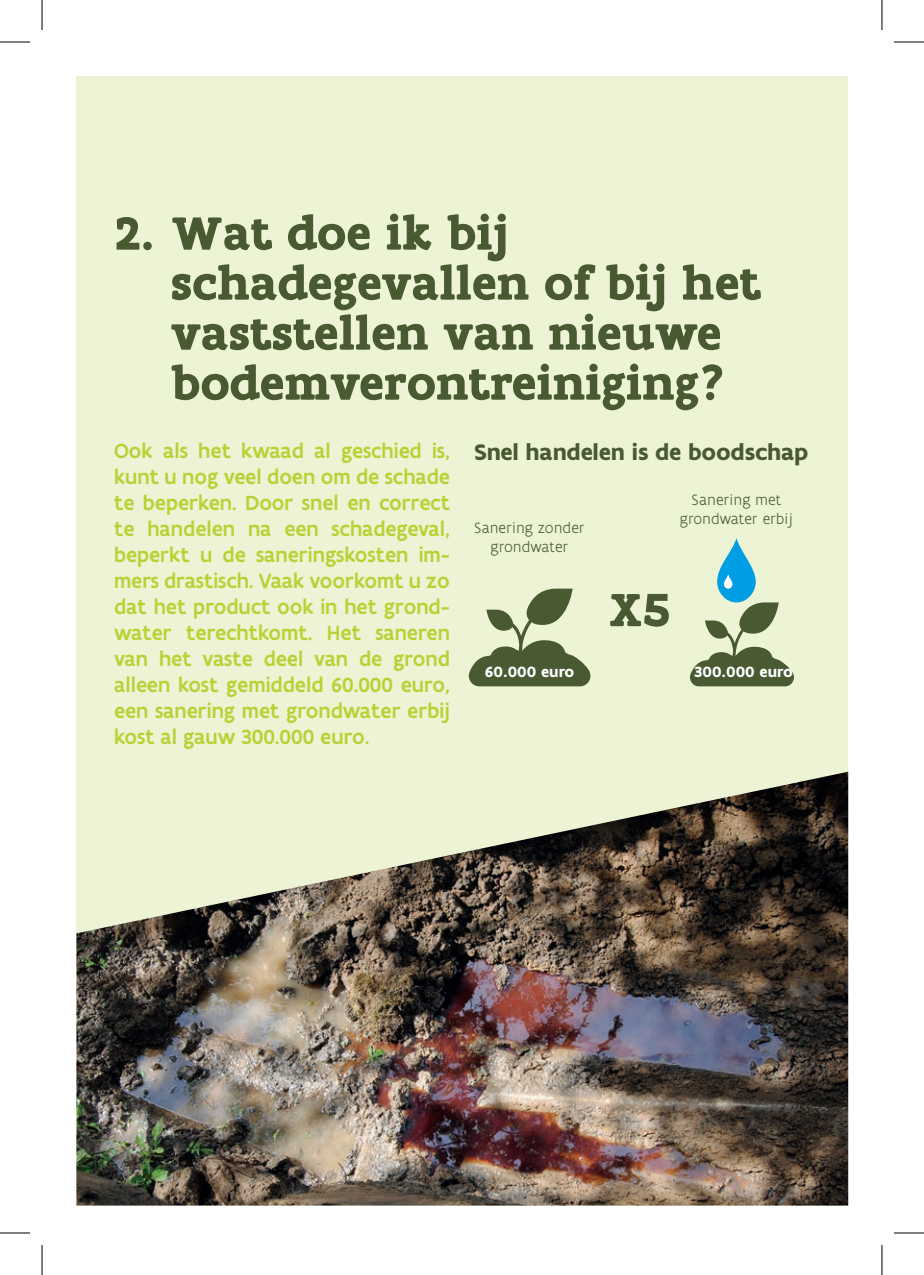
<style>
.page{position:relative;width:924px;height:1275px;background:#fff}
.page>*{position:absolute;margin:0;border:0;box-sizing:border-box;transform-origin:0 0}
.t1{font:700 50px "Flanders Art Serif";color:#495932}
.t2{font:700 24px "Flanders Art Sans";letter-spacing:-.01em;color:#495932}
.t3{font:500 22px/26px "Flanders Art Sans";color:#b8d235;text-align:justify}
.t4{font:300 16px/19.2px "Flanders Art Sans";color:#495932;text-align:center}
.t5{font:700 16px "Flanders Art Sans";color:#fff}
</style>
<div class="page">
<div style="left:76px;top:76px;width:771px;height:1129px;background:#edf3d5"></div>
<svg style="left:468px;top:588px;width:123px;height:98px"></svg>
<svg style="left:690px;top:538px;width:104px;height:148px"></svg>
<svg style="left:723px;top:574px;width:9px;height:14px"></svg>
<img style="left:76px;top:772px;width:771px;height:433px">
<hr style="left:0;top:42px;width:30px;height:1px;background:#000">
<hr style="left:893px;top:42px;width:30px;height:1px;background:#000">
<hr style="left:0;top:1232px;width:30px;height:1px;background:#000">
<hr style="left:893px;top:1232px;width:30px;height:1px;background:#000">
<hr style="left:42px;top:0;width:1px;height:30px;background:#000">
<hr style="left:42px;top:1245px;width:1px;height:30px;background:#000">
<hr style="left:881px;top:0;width:1px;height:30px;background:#000">
<hr style="left:881px;top:1245px;width:1px;height:30px;background:#000">
<p class="t1" style="left:114px;top:202px;width:396px">2. Wat doe ik bij</p>
<p class="t1" style="left:171px;top:252px;width:591px">schadegevallen of bij het</p>
<p class="t1" style="left:171px;top:302px;width:552px">vaststellen van nieuwe</p>
<p class="t1" style="left:171px;top:352px;width:555px">bodemverontreiniging?</p>
<p class="t3" style="left:114px;top:438px;width:337px">Ook als het kwaad al geschied is, kunt u nog veel doen om de schade te beperken. Door snel en correct te handelen na een schadegeval, beperkt u de saneringskosten im&shy;mers drastisch. Vaak voorkomt u zo dat het product ook in het grond&shy;water terechtkomt. Het saneren van het vaste deel van de grond alleen kost gemiddeld 60.000 euro, een sanering met grondwater erbij kost al gauw 300.000 euro.</p>
<p class="t2" style="left:474px;top:437px;width:336px">Snel handelen is de boodschap</p>
<p class="t4" style="left:679px;top:490px;width:115px">Sanering met grondwater erbij</p>
<p class="t4" style="left:474px;top:518px;width:112px">Sanering zonder grondwater</p>
<p class="t1" style="left:609px;top:578px;width:63px">X5</p>
<p class="t5" style="left:484px;top:662px;width:91px">60.000 euro</p>
<p class="t5" style="left:693px;top:662px;width:100px">300.000 euro</p>
</div>
